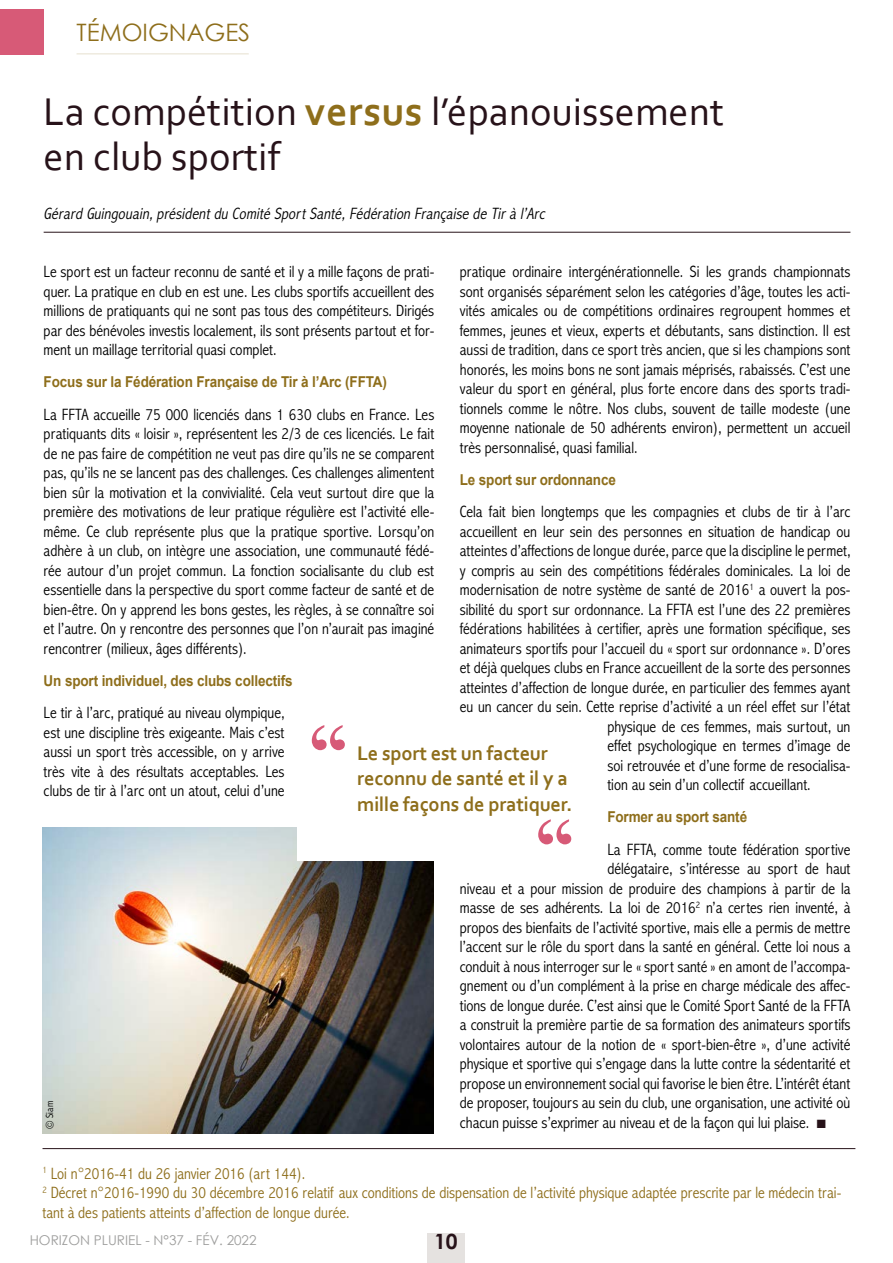
<style>
.page{position:relative;width:893px;height:1263px;background:#fff}
.page>*{position:absolute;margin:0;border:0;box-sizing:border-box;transform-origin:0 0}
.t1{font:40.5px/45px "Corbel";color:#271219}
.t2{font:24px "Century Gothic";color:#8e6e1b}
.t3{font:700 21px "Century Gothic";color:#271219}
.t4{font:700 20.7px/25.5px "Corbel";letter-spacing:-.01em;color:#8e6e1b}
.t5{font:300 condensed 16.5px/19.5px "Abadi MT Std";color:#000;text-align:justify}
.t6{font:300 condensed 16.5px/19.5px "Abadi MT Std";color:#8e6e1b}
.t7{font:italic 300 condensed 16.5px "Abadi MT Std";color:#000}
.t8{font:700 15px "Arial";letter-spacing:-.01em;color:#8e6e1b;scale:.9 1}
.t9{font:13.5px "Century Gothic";color:#9d9d9c}
.t10{font:300 condensed 10.5px "Abadi MT Std";color:#000}
.s1{font-weight:700;font-size:42px;color:#8e6e1b}
.s2{color:#271219}
</style>
<div class="page">
<div style="left:427px;top:1233px;width:38px;height:30px;background:#e5e2e0"></div>
<img style="left:43px;top:827px;width:391px;height:306px">
<hr style="left:44px;top:232px;width:806px;height:1px;background:#271219">
<hr style="left:77px;top:54px;width:172px;height:1px;background:#8e6e1b">
<div style="left:0;top:9px;width:44px;height:45px;background:#d75a77"></div>
<div style="left:297px;top:728px;width:298px;height:133px;background:#fff"></div>
<svg style="left:312px;top:725px;width:33px;height:25px"></svg>
<svg style="left:538px;top:819px;width:33px;height:25px"></svg>
<hr style="left:43px;top:1148px;width:812px;height:1px;background:#271219">
<h2 class="t2" style="left:77px;top:16px;width:175px">TÉMOIGNAGES</h2>
<h1 class="t1" style="left:44px;top:88px;width:682px">La compétition <span class="s1">versus</span> l’épanouissement en club sportif</h1>
<p class="t7" style="left:44px;top:205px;width:506px">Gérard Guingouain,présidentdu Comité SportSanté,Fédération Française de Tirà l’Arc</p>
<p class="t5" style="left:460px;top:262px;width:392px">pratique ordinaire intergénérationnelle. Si les grands championnats sont organisés séparément selon les catégories d’âge, toutes les acti&shy;vités amicales ou de compétitions ordinaires regroupent hommes et femmes, jeunes et vieux, experts et débutants, sans distinction. Il est aussi de tradition, dans ce sport très ancien, que si les champions sont honorés, les moins bons ne sont jamais méprisés, rabaissés. C’est une valeur du sport en général, plus forte encore dans des sports tradi&shy;tionnels comme le nôtre. Nos clubs, souvent de taille modeste (une moyenne nationale de 50 adhérents environ), permettent un accueil très personnalisé, quasi familial.</p>
<p class="t8" style="left:460px;top:470px;width:175px">Le sport sur ordonnance</p>
<p class="t5" style="left:460px;top:502px;width:392px">Cela fait bien longtemps que les compagnies et clubs de tir à l’arc</p>
<p class="t5" style="left:460px;top:522px;width:392px">accueillent en leur sein des personnes en situation de handicap ou</p>
<p class="t5" style="left:460px;top:541px;width:392px">atteintes d’affections de longue durée, parce que la discipline le permet,</p>
<p class="t5" style="left:460px;top:561px;width:392px">y compris au sein des compétitions fédérales dominicales. La loi de</p>
<p class="t5" style="left:460px;top:580px;width:392px">modernisation de notre système de santé de 2016<sup>1</sup> a ouvert la pos-</p>
<p class="t5" style="left:460px;top:600px;width:392px">sibilité du sport sur ordonnance. La FFTA est l’une des 22 premières</p>
<p class="t5" style="left:460px;top:619px;width:392px">fédérations habilitées à certifier, après une formation spécifique, ses</p>
<p class="t5" style="left:460px;top:639px;width:392px">animateurs sportifs pour l’accueil du « sport sur ordonnance ». D’ores</p>
<p class="t5" style="left:460px;top:658px;width:392px">et déjà quelques clubs en France accueillent de la sorte des personnes</p>
<p class="t5" style="left:460px;top:678px;width:392px">atteintes d’affection de longue durée, en particulier des femmes ayant</p>
<p class="t5" style="left:460px;top:697px;width:392px">eu un cancer du sein. Cette reprise d’activité a un réel effet sur l’état</p>
<p class="t5" style="left:607px;top:717px;width:245px">physique de ces femmes, mais surtout, un</p>
<p class="t5" style="left:607px;top:736px;width:245px">effet psychologique en termes d’image de</p>
<p class="t5" style="left:607px;top:756px;width:245px">soi retrouvée et d’une forme de resocialisa-</p>
<p class="t5" style="left:607px;top:775px;width:205px">tion au sein d’un collectif accueillant.</p>
<p class="t8" style="left:607px;top:807px;width:157px">Former au sport santé</p>
<p class="t5" style="left:607px;top:840px;width:245px">La FFTA, comme toute fédération sportive</p>
<p class="t5" style="left:607px;top:859px;width:245px">délégataire, s’intéresse au sport de haut</p>
<p class="t5" style="left:460px;top:879px;width:392px">niveau et a pour mission de produire des champions à partir de la</p>
<p class="t5" style="left:460px;top:898px;width:392px">masse de ses adhérents. La loi de 2016<sup>2</sup> n’a certes rien inventé, à</p>
<p class="t5" style="left:460px;top:918px;width:392px">propos des bienfaits de l’activité sportive, mais elle a permis de mettre</p>
<p class="t5" style="left:460px;top:937px;width:392px">l’accent sur le rôle du sport dans la santé en général. Cette loi nous a</p>
<p class="t5" style="left:460px;top:957px;width:392px">conduit à nous interroger sur le « sport santé » en amont de l’accompa-</p>
<p class="t5" style="left:460px;top:976px;width:392px">gnement ou d’un complément à la prise en charge médicale des affec-</p>
<p class="t5" style="left:460px;top:996px;width:392px">tions de longue durée. C’est ainsi que le Comité Sport Santé de la FFTA</p>
<p class="t5" style="left:460px;top:1015px;width:392px">a construit la première partie de sa formation des animateurs sportifs</p>
<p class="t5" style="left:460px;top:1035px;width:392px">volontaires autour de la notion de « sport-bien-être », d’une activité</p>
<p class="t5" style="left:460px;top:1054px;width:392px">physique et sportive qui s’engage dans la lutte contre la sédentarité et</p>
<p class="t5" style="left:460px;top:1074px;width:392px">propose un environnement social qui favorise le bien être. L’intérêt étant</p>
<p class="t5" style="left:460px;top:1093px;width:392px">de proposer, toujours au sein du club, une organisation, une activité où</p>
<p class="t5" style="left:460px;top:1113px;width:368px">chacun puisse s’exprimer au niveau et de la façon qui lui plaise. <span class="s2">■</span></p>
<p class="t5" style="left:44px;top:262px;width:392px">Le sport est un facteur reconnu de santé et il y a mille façons de prati&shy;quer. La pratique en club en est une. Les clubs sportifs accueillent des millions de pratiquants qui ne sont pas tous des compétiteurs. Dirigés par des bénévoles investis localement, ils sont présents partout et for&shy;ment un maillage territorial quasi complet.</p>
<p class="t8" style="left:44px;top:372px;width:383px">Focus sur la Fédération Française de Tir à l’Arc (FFTA)</p>
<p class="t5" style="left:44px;top:405px;width:392px">La FFTA accueille 75 000 licenciés dans 1 630 clubs en France. Les pratiquants dits « loisir », représentent les 2/3 de ces licenciés. Le fait de ne pas faire de compétition ne veut pas dire qu’ils ne se comparent pas, qu’ils ne se lancent pas des challenges. Ces challenges alimentent bien sûr la motivation et la convivialité. Cela veut surtout dire que la première des motivations de leur pratique régulière est l’activité elle&shy;même. Ce club représente plus que la pratique sportive. Lorsqu’on adhère à un club, on intègre une association, une communauté fédé&shy;rée autour d’un projet commun. La fonction socialisante du club est essentielle dans la perspective du sport comme facteur de santé et de bien-être. On y apprend les bons gestes, les règles, à se connaître soi et l’autre. On y rencontre des personnes que l’on n’aurait pas imaginé rencontrer (milieux, âges différents).</p>
<p class="t8" style="left:44px;top:671px;width:278px">Un sport individuel, des clubs collectifs</p>
<p class="t5" style="left:44px;top:703px;width:242px">Le tir à l’arc, pratiqué au niveau olympique, est une discipline très exigeante. Mais c’est aussi un sport très accessible, on y arrive très vite à des résultats acceptables. Les clubs de tir à l’arc ont un atout, celui d’une</p>
<p class="t4" style="left:357px;top:740px;width:217px">Le sport est un facteur reconnu de santé et il y a mille façons de pratiquer.</p>
<p class="t10" style="left:44px;top:1129px;width:30px;rotate:-90deg">© Siam</p>
<p class="t6" style="left:43px;top:1164px;width:800px"><sup>1</sup> Loi n°2016-41 du 26 janvier 2016 (art 144).<br><sup>2</sup> Décret n°2016-1990 du 30 décembre 2016 relatif aux conditions de dispensation de l’activité physique adaptée prescrite par le médecin trai&shy;tant à des patients atteints d’affection de longue durée.</p>
<p class="t9" style="left:30px;top:1230px;width:228px">HORIZON PLURIEL - N°37 - FÉV. 2022</p>
<p class="t3" style="left:434px;top:1226px;width:25px">10</p>
</div>
